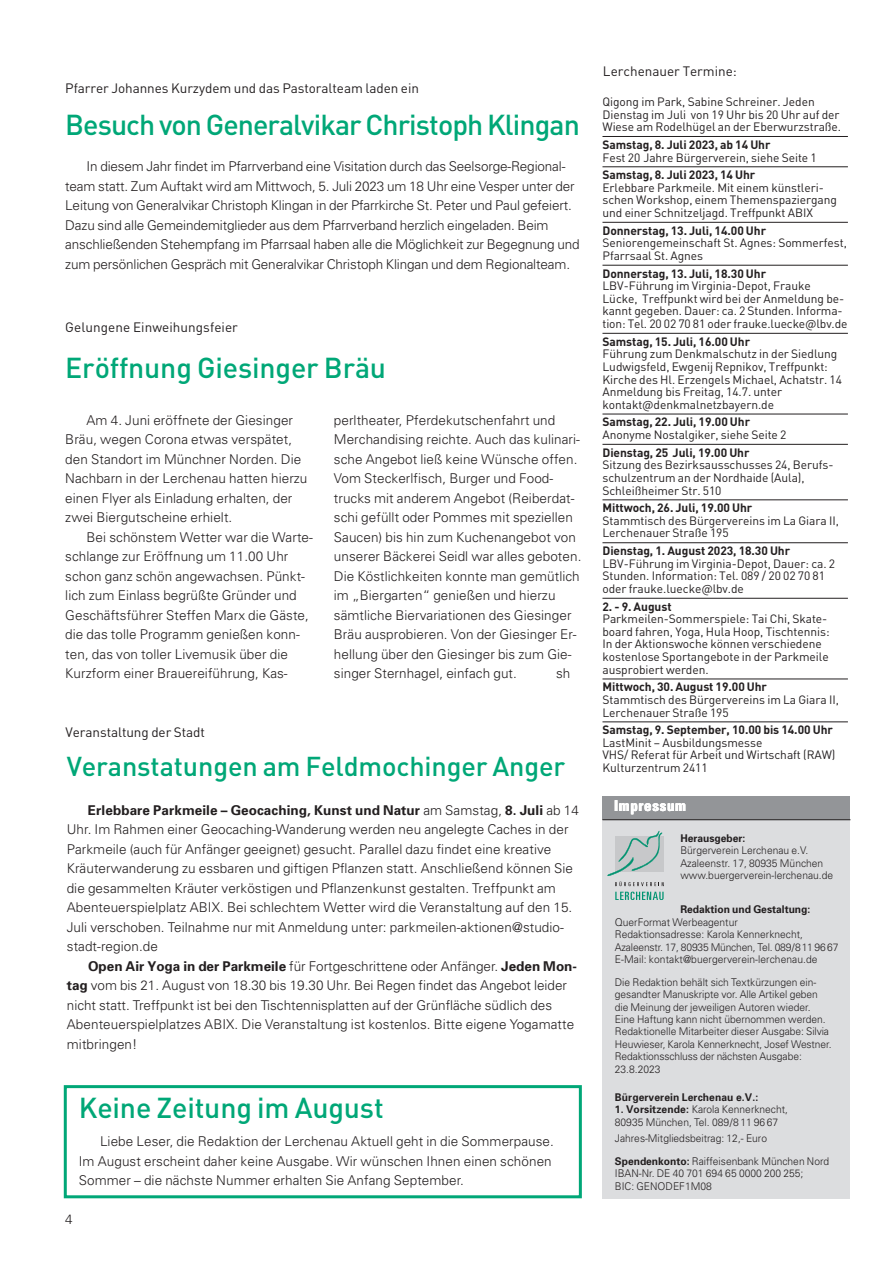
<style>
.page{position:relative;width:893px;height:1263px;background:#fff}
.page>*{position:absolute;margin:0;border:0;box-sizing:border-box;transform-origin:0 0}
.t1{font:500 28.5px "DIN Pro";letter-spacing:-.005em;color:#00a777}
.t2{font:500 28.5px "DIN Pro";letter-spacing:-.03em;color:#00a777}
.t3{font:500 27px "DIN Pro";letter-spacing:-.005em;color:#00a777}
.t4{font:700 condensed 15px "Univers";letter-spacing:.045em;color:#fff}
.t5{font:300 13.5px/19.5px "Univers";letter-spacing:.005em;color:#231f20}
.t6{font:13.5px "DIN Pro";letter-spacing:-.005em;color:#231f20}
.t7{font:12px/12.6px "DIN Pro";letter-spacing:-.005em;color:#231f20}
.t8{font:700 12px "DIN Pro";letter-spacing:-.005em;color:#231f20}
.t9{font:300 10.65px/12.5px "Univers";color:#231f20;scale:.96 1}
.t10{font:700 10.65px "Univers";color:#231f20;scale:.96 1}
.s1{font-weight:700}
</style>
<div class="page">
<div style="left:602px;top:818px;width:248px;height:381px;background:#dcdddf"></div>
<div style="left:602px;top:796px;width:248px;height:24px;background:#939598"></div>
<hr style="left:602px;top:819px;width:248px;height:1px;background:#231f20">
<svg style="left:615px;top:892px;width:49px;height:8px"></svg>
<svg style="left:608px;top:831px;width:56px;height:55px"></svg>
<hr style="left:602px;top:136px;width:246px;height:1px;background:#231f20">
<hr style="left:602px;top:167px;width:246px;height:1px;background:#231f20">
<hr style="left:602px;top:222px;width:246px;height:1px;background:#231f20">
<hr style="left:602px;top:265px;width:246px;height:1px;background:#231f20">
<hr style="left:602px;top:333px;width:246px;height:1px;background:#231f20">
<hr style="left:602px;top:414px;width:246px;height:1px;background:#231f20">
<hr style="left:602px;top:444px;width:246px;height:1px;background:#231f20">
<hr style="left:602px;top:500px;width:246px;height:1px;background:#231f20">
<hr style="left:602px;top:542px;width:246px;height:1px;background:#231f20">
<hr style="left:602px;top:598px;width:246px;height:1px;background:#231f20">
<hr style="left:602px;top:679px;width:246px;height:1px;background:#231f20">
<hr style="left:602px;top:722px;width:246px;height:1px;background:#231f20">
<div style="left:64px;top:1085px;width:518px;height:113px;border:3px solid #00a777"></div>
<p class="t6" style="left:65px;top:83px;width:355px">Pfarrer Johannes Kurzydem und das Pastoralteam laden ein</p>
<h1 class="t2" style="left:65px;top:114px;width:516px">Besuch von Generalvikar Christoph Klingan</h1>
<p class="t5" style="left:65px;top:158px;width:516px;text-indent:21px">In diesem Jahr findet im Pfarrverband eine Visitation durch das Seelsorge-Regional&shy;team statt. Zum Auftakt wird am Mittwoch, 5. Juli 2023 um 18 Uhr eine Vesper unter der Leitung von Generalvikar Christoph Klingan in der Pfarrkirche St. Peter und Paul gefeiert.<br>Dazu sind alle Gemeindemitglieder aus dem Pfarrverband herzlich eingeladen. Beim anschließenden Stehempfang im Pfarrsaal haben alle die Möglichkeit zur Begegnung und zum persönlichen Gespräch mit Generalvikar Christoph Klingan und dem Regionalteam.</p>
<p class="t6" style="left:65px;top:322px;width:174px">Gelungene Einweihungsfeier</p>
<h1 class="t1" style="left:65px;top:358px;width:322px">Eröffnung Giesinger Bräu</h1>
<p class="t5" style="left:334px;top:411px;width:249px">perltheater, Pferdekutschenfahrt und Merchandising reichte. Auch das kulinari&shy;sche Angebot ließ keine Wünsche offen.<br>Vom Steckerlfisch, Burger und Food&shy;trucks mit anderem Angebot (Reiberdat&shy;schi gefüllt oder Pommes mit speziellen Saucen) bis hin zum Kuchenangebot von unserer Bäckerei Seidl war alles geboten.<br>Die Köstlichkeiten konnte man gemütlich im „Biergarten“ genießen und hierzu sämtliche Biervariationen des Giesinger Bräu ausprobieren. Von der Giesinger Er&shy;hellung über den Giesinger bis zum Gie&shy;singer Sternhagel, einfach gut.</p>
<p class="t5" style="left:65px;top:411px;width:244px;text-indent:21px">Am 4. Juni eröffnete der Giesinger Bräu, wegen Corona etwas verspätet, den Standort im Münchner Norden. Die Nachbarn in der Lerchenau hatten hierzu einen Flyer als Einladung erhalten, der zwei Biergutscheine erhielt.</p>
<p class="t5" style="left:65px;top:528px;width:249px;text-indent:21px">Bei schönstem Wetter war die Warte&shy;schlange zur Eröffnung um 11.00 Uhr schon ganz schön angewachsen. Pünkt&shy;lich zum Einlass begrüßte Gründer und Geschäftsführer Steffen Marx die Gäste, die das tolle Programm genießen konn&shy;ten, das von toller Livemusik über die Kurzform einer Brauereiführung, Kas-</p>
<p class="t5" style="left:556px;top:665px;width:16px">sh</p>
<p class="t6" style="left:65px;top:727px;width:141px">Veranstaltung der Stadt</p>
<h2 class="t3" style="left:67px;top:756px;width:500px">Veranstatungen am Feldmochinger Anger</h2>
<p class="t5" style="left:67px;top:801px;width:514px;text-indent:21px"><span class="s1">Erlebbare Parkmeile – Geocaching, Kunst und Natur</span> am Samstag, <span class="s1">8. Juli</span> ab 14<br>Uhr. Im Rahmen einer Geocaching-Wanderung werden neu angelegte Caches in der Parkmeile (auch für Anfänger geeignet) gesucht. Parallel dazu findet eine kreative Kräuterwanderung zu essbaren und giftigen Pflanzen statt. Anschließend können Sie die gesammelten Kräuter verköstigen und Pflanzenkunst gestalten. Treffpunkt am Abenteuerspielplatz ABIX. Bei schlechtem Wetter wird die Veranstaltung auf den 15.<br>Juli verschoben. Teilnahme nur mit Anmeldung unter: parkmeilen-aktionen@studio&shy;stadt-region.de</p>
<p class="t5" style="left:67px;top:957px;width:512px;text-indent:21px"><span class="s1">Open Air Yoga in der Parkmeile</span> für Fortgeschrittene oder Anfänger. <span class="s1">Jeden Mon&shy;tag</span> vom bis 21. August von 18.30 bis 19.30 Uhr. Bei Regen findet das Angebot leider nicht statt. Treffpunkt ist bei den Tischtennisplatten auf der Grünfläche südlich des Abenteuerspielplatzes ABIX. Die Veranstaltung ist kostenlos. Bitte eigene Yogamatte mitbringen!</p>
<h1 class="t1" style="left:79px;top:1098px;width:306px">Keine Zeitung im August</h1>
<p class="t5" style="left:79px;top:1133px;width:477px;text-indent:21px">Liebe Leser, die Redaktion der Lerchenau Aktuell geht in die Sommerpause.<br>Im August erscheint daher keine Ausgabe. Wir wünschen Ihnen einen schönen<br>Sommer – die nächste Nummer erhalten Sie Anfang September.</p>
<p class="t5" style="left:65px;top:1211px;width:9px">4</p>
<p class="t6" style="left:603px;top:66px;width:136px">Lerchenauer Termine:</p>
<p class="t7" style="left:602px;top:97px;width:240px">Qigong im Park, Sabine Schreiner. Jeden<br>Dienstag im Juli von 19 Uhr bis 20 Uhr auf der<br>Wiese am Rodelhügel an der Eberwurzstraße.</p>
<p class="t8" style="left:602px;top:140px;width:170px">Samstag, 8. Juli 2023, ab 14 Uhr</p>
<p class="t7" style="left:602px;top:152px;width:216px">Fest 20 Jahre Bürgerverein, siehe Seite 1</p>
<p class="t8" style="left:602px;top:171px;width:154px">Samstag, 8. Juli 2023, 14 Uhr</p>
<p class="t7" style="left:602px;top:183px;width:236px">Erlebbare Parkmeile. Mit einem künstleri&shy;schen Workshop, einem Themenspaziergang und einer Schnitzeljagd. Treffpunkt ABIX</p>
<p class="t8" style="left:602px;top:226px;width:165px">Donnerstag, 13. Juli, 14.00 Uhr</p>
<p class="t7" style="left:602px;top:238px;width:246px">Seniorengemeinschaft St. Agnes: Sommerfest,<br>Pfarrsaal St. Agnes</p>
<p class="t8" style="left:602px;top:269px;width:165px">Donnerstag, 13. Juli, 18.30 Uhr</p>
<p class="t7" style="left:602px;top:281px;width:246px">LBV-Führung im Virginia-Depot, Frauke Lücke, Treffpunkt wird bei der Anmeldung be&shy;kannt gegeben. Dauer: ca. 2 Stunden. Informa&shy;tion: Tel. 20 02 70 81 oder frauke.luecke@lbv.de</p>
<p class="t8" style="left:602px;top:337px;width:149px">Samstag, 15. Juli, 16.00 Uhr</p>
<p class="t7" style="left:602px;top:349px;width:241px">Führung zum Denkmalschutz in der Siedlung Ludwigsfeld, Ewgenij Repnikov, Treffpunkt:<br>Kirche des Hl. Erzengels Michael, Achatstr. 14<br>Anmeldung bis Freitag, 14.7. unter kontakt@denkmalnetzbayern.de</p>
<p class="t8" style="left:602px;top:418px;width:149px">Samstag, 22. Juli, 19.00 Uhr</p>
<p class="t7" style="left:602px;top:430px;width:185px">Anonyme Nostalgiker, siehe Seite 2</p>
<p class="t8" style="left:602px;top:448px;width:149px">Dienstag, 25 Juli, 19.00 Uhr</p>
<p class="t7" style="left:602px;top:460px;width:233px">Sitzung des Bezirksausschusses 24, Berufs&shy;schulzentrum an der Nordhaide (Aula),<br>Schleißheimer Str. 510</p>
<p class="t8" style="left:602px;top:504px;width:151px">Mittwoch, 26. Juli, 19.00 Uhr</p>
<p class="t7" style="left:602px;top:516px;width:238px">Stammtisch des Bürgervereins im La Giara II,<br>Lerchenauer Straße 195</p>
<p class="t8" style="left:602px;top:547px;width:189px">Dienstag, 1. August 2023, 18.30 Uhr</p>
<p class="t7" style="left:602px;top:558px;width:234px">LBV-Führung im Virginia-Depot, Dauer: ca. 2<br>Stunden. Information: Tel. 089 / 20 02 70 81 oder frauke.luecke@lbv.de</p>
<p class="t8" style="left:602px;top:602px;width:71px">2. - 9. August</p>
<p class="t7" style="left:602px;top:614px;width:229px">Parkmeilen-Sommerspiele: Tai Chi, Skate&shy;board fahren, Yoga, Hula Hoop, Tischtennis:<br>In der Aktionswoche können verschiedene kostenlose Sportangebote in der Parkmeile ausprobiert werden.</p>
<p class="t8" style="left:602px;top:683px;width:166px">Mittwoch, 30. August 19.00 Uhr</p>
<p class="t7" style="left:602px;top:695px;width:238px">Stammtisch des Bürgervereins im La Giara II,<br>Lerchenauer Straße 195</p>
<p class="t8" style="left:602px;top:726px;width:232px">Samstag, 9. September, 10.00 bis 14.00 Uhr</p>
<p class="t7" style="left:602px;top:738px;width:235px">LastMinit – Ausbildungsmesse<br>VHS/ Referat für Arbeit und Wirtschaft (RAW)<br>Kulturzentrum 2411</p>
<p class="t4" style="left:614px;top:800px;width:73px">Impressum</p>
<p class="t10" style="left:680px;top:834px;width:69px">Herausgeber:</p>
<p class="t9" style="left:680px;top:845px;width:161px">Bürgerverein Lerchenau e.V.<br>Azaleenstr. 17, 80935 München www.buergerverein-lerchenau.de</p>
<p class="t10" style="left:680px;top:906px;width:137px">Redaktion und Gestaltung:</p>
<p class="t9" style="left:615px;top:917px;width:234px">QuerFormat Werbeagentur<br>Redaktionsadresse: Karola Kennerknecht, Azaleenstr. 17, 80935 München, Tel. 089/811 96 67<br>E-Mail: kontakt@buergerverein-lerchenau.de</p>
<p class="t9" style="left:615px;top:976px;width:227px">Die Redaktion behält sich Textkürzungen ein&shy;gesandter Manuskripte vor. Alle Artikel geben die Meinung der jeweiligen Autoren wieder.<br>Eine Haftung kann nicht übernommen werden.<br>Redaktionelle Mitarbeiter dieser Ausgabe: Silvia Heuwieser, Karola Kennerknecht, Josef Westner.<br>Redaktionsschluss der nächsten Ausgabe:<br>23.8.2023</p>
<p class="t10" style="left:615px;top:1093px;width:151px">Bürgerverein Lerchenau e.V.:</p>
<p class="t9" style="left:615px;top:1104px;width:182px"><span class="s1">1. Vorsitzende:</span> Karola Kennerknecht,<br>80935 München, Tel. 089/8 11 96 67</p>
<p class="t9" style="left:615px;top:1128px;width:225px;line-height:22.8px">Jahres-Mitgliedsbeitrag: 12,- Euro<br><span class="s1">Spendenkonto:</span> Raiffeisenbank München Nord</p>
<p class="t9" style="left:615px;top:1168px;width:198px">IBAN-Nr. DE 40 701 694 65 0000 200 255;<br>BIC: GENODEF1M08</p>
</div>
